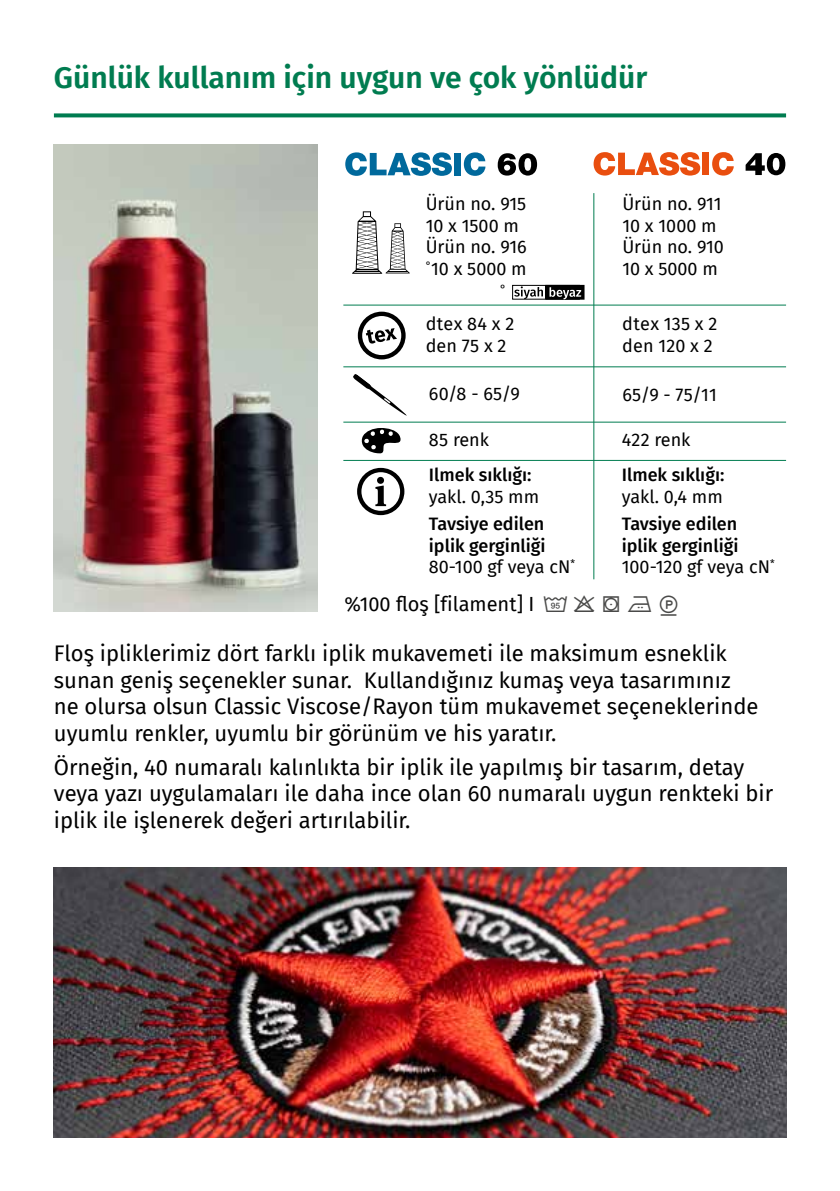
<style>
.page{position:relative;width:840px;height:1191px;background:#fff}
.page>*{position:absolute;margin:0;border:0;box-sizing:border-box;transform-origin:0 0}
.t1{font:600 30px "Fira Sans";color:#007c50}
.t2{font:22px/26.4px "Fira Sans";color:#000}
.t3{font:20px "Fira Sans";color:#000}
.t4{font:18px/21.6px "Fira Sans";color:#000}
.t5{font:500 18px/21.6px "Fira Sans";color:#000}
.t6{font:18px/21.6px "Fira Sans";letter-spacing:.02em;color:#000}
.t7{font:11.6px "Fira Sans";color:#000}
.s1{font-weight:400}
</style>
<div class="page">
<svg style="left:54px;top:113px;width:731px;height:4px;background:#1b8962"></svg>
<svg style="left:345px;top:152px;width:106px;height:24px"></svg>
<div style="left:454px;top:153px;width:6px;height:22px;background:#00699c"></div>
<svg style="left:463px;top:152px;width:22px;height:24px"></svg>
<svg style="left:497px;top:153px;width:39px;height:23px"></svg>
<svg style="left:593px;top:152px;width:106px;height:24px"></svg>
<div style="left:702px;top:153px;width:6px;height:22px;background:#e94e0f"></div>
<svg style="left:712px;top:152px;width:21px;height:24px"></svg>
<svg style="left:745px;top:153px;width:40px;height:22px"></svg>
<hr style="left:343px;top:304px;width:442px;height:1px;background:#007c50">
<svg style="left:352px;top:211px;width:57px;height:63px"></svg>
<div style="left:512px;top:285px;width:67px;height:14px;border:1px solid #000"></div>
<div style="left:545px;top:285px;width:38px;height:14px;background:#000"></div>
<div style="left:545px;top:285px;width:39px;height:14px;border:1px solid #000"></div>
<svg style="left:514px;top:286px;width:28px;height:13px"></svg>
<svg style="left:549px;top:287px;width:32px;height:12px"></svg>
<hr style="left:593px;top:193px;width:1px;height:386px;background:#007c50">
<svg style="left:357px;top:312px;width:48px;height:47px"></svg>
<img style="left:54px;top:867px;width:731px;height:270px">
<hr style="left:343px;top:366px;width:442px;height:1px;background:#007c50">
<svg style="left:353px;top:374px;width:54px;height:42px"></svg>
<div style="left:341px;top:401px;width:27px;height:24px;background:#fff"></div>
<hr style="left:343px;top:421px;width:442px;height:1px;background:#007c50">
<svg style="left:361px;top:428px;width:40px;height:25px"></svg>
<hr style="left:343px;top:460px;width:442px;height:1px;background:#007c50">
<svg style="left:357px;top:468px;width:47px;height:47px"></svg>
<img style="left:54px;top:145px;width:263px;height:467px">
<h1 class="t1" style="left:54px;top:52px;width:594px">Günlük kullanım için uygun ve çok yönlüdür</h1>
<p class="t4" style="left:425px;top:192px;width:103px">Ürün no. 915<br>10 x 1500 m<br>Ürün no. 916 <sup>°</sup>10 x 5000 m</p>
<p class="t7" style="left:499px;top:280px;width:8px">°</p>
<p class="t4" style="left:622px;top:192px;width:103px">Ürün no. 911<br>10 x 1000 m<br>Ürün no. 910<br>10 x 5000 m</p>
<p class="t6" style="left:425px;top:312px;width:90px">dtex 84 x 2 den 75 x 2</p>
<p class="t4" style="left:622px;top:312px;width:96px">dtex 135 x 2 den 120 x 2</p>
<p class="t4" style="left:428px;top:382px;width:92px">60/8 - 65/9</p>
<p class="t4" style="left:622px;top:384px;width:96px">65/9 - 75/11</p>
<p class="t4" style="left:428px;top:429px;width:62px">85 renk</p>
<p class="t4" style="left:621px;top:429px;width:70px">422 renk</p>
<p class="t5" style="left:428px;top:463px;width:104px">Ilmek sıklığı:</p>
<p class="t4" style="left:428px;top:485px;width:112px">yakl. 0,35 mm</p>
<p class="t5" style="left:428px;top:512px;width:147px">Tavsiye edilen iplik gerginliği<br><span class="s1">80-100 gf veya cN</span><sup>*</sup></p>
<p class="t5" style="left:621px;top:463px;width:104px">Ilmek sıklığı:</p>
<p class="t4" style="left:621px;top:485px;width:102px">yakl. 0,4 mm</p>
<p class="t5" style="left:621px;top:512px;width:154px">Tavsiye edilen iplik gerginliği<br><span class="s1">100-120 gf veya cN</span><sup>*</sup></p>
<p class="t3" style="left:344px;top:588px;width:191px">%100 floş [filament] I</p>
<p class="t2" style="left:54px;top:640px;width:705px">Floş ipliklerimiz dört farklı iplik mukavemeti ile maksimum esneklik sunan geniş seçenekler sunar. Kullandığınız kumaş veya tasarımınız ne olursa olsun Classic Viscose/Rayon tüm mukavemet seçeneklerinde uyumlu renkler, uyumlu bir görünüm ve his yaratır.</p>
<p class="t2" style="left:54px;top:753px;width:720px">Örneğin, 40 numaralı kalınlıkta bir iplik ile yapılmış bir tasarım, detay veya yazı uygulamaları ile daha ince olan 60 numaralı uygun renkteki bir iplik ile işlenerek değeri artırılabilir.</p>
</div>
